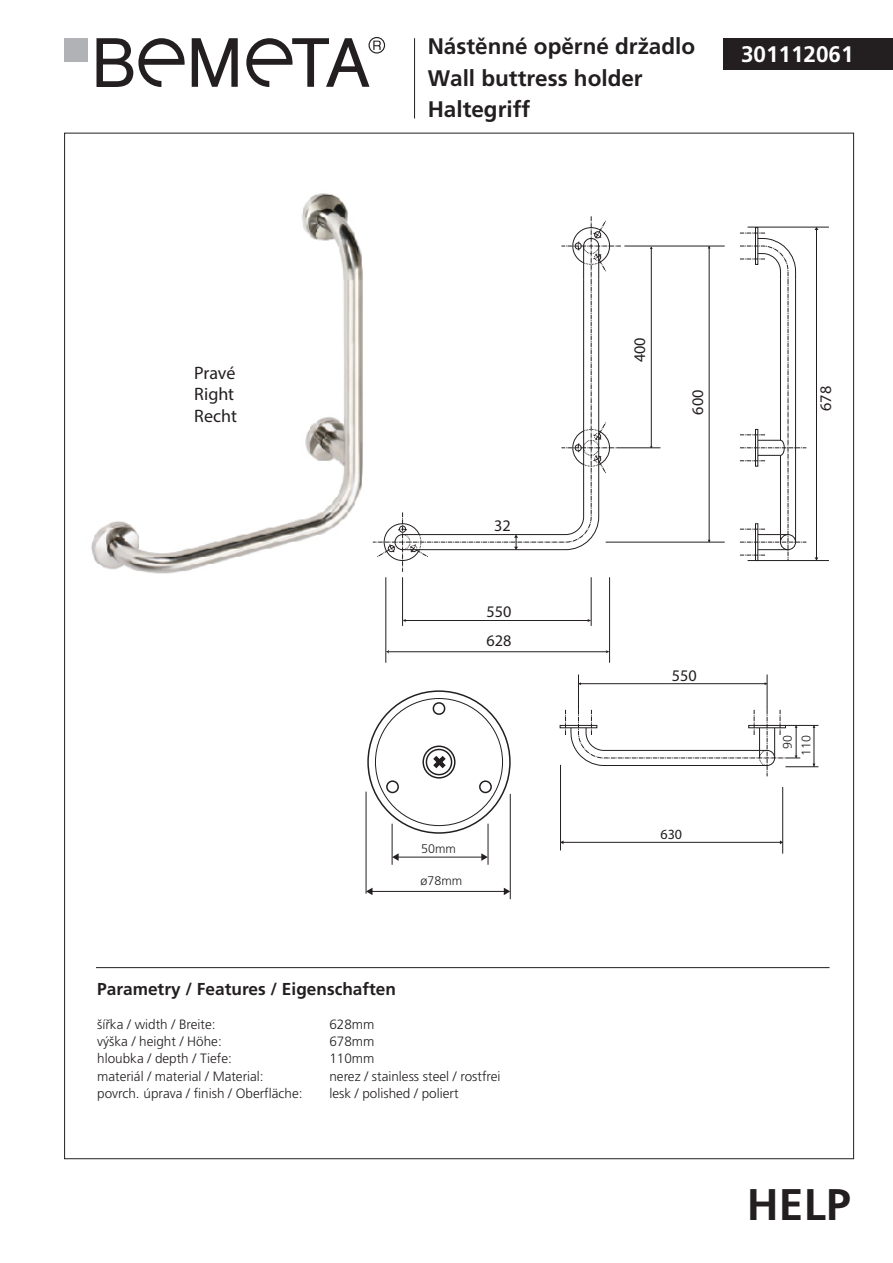
<style>
.page{position:relative;width:893px;height:1263px;background:#fff}
.page>*{position:absolute;margin:0;border:0;box-sizing:border-box;transform-origin:0 0}
.t1{font:700 44.25px "Frutiger CE";color:#231f20}
.t2{font:700 22.5px/31.5px "Frutiger CE";color:#231f20}
.t3{font:700 22.5px "Frutiger CE";color:#fff}
.t4{font:18px/21.6px "Myriad Pro";color:#231f20}
.t5{font:700 17.25px "Frutiger CE";color:#231f20}
.t6{font:16.2px/28.5px "Myriad Pro";color:#231f20}
.t7{font:14.1px "Myriad Pro";color:#231f20}
.t8{font:300 13.5px "Frutiger CE";color:#231f20}
.t9{font:300 12.45px/18.6px "Frutiger CE";color:#231f20;text-align:center}
</style>
<div class="page">
<img style="left:91px;top:193px;width:340px;height:418px">
<div style="left:724px;top:38px;width:169px;height:32px;background:#231f20"></div>
<svg style="left:192px;top:38px;width:46px;height:49px"></svg>
<svg style="left:96px;top:38px;width:89px;height:49px"></svg>
<div style="left:65px;top:38px;width:23px;height:24px;background:#b1b2b6"></div>
<svg style="left:246px;top:37px;width:139px;height:50px"></svg>
<hr style="left:414px;top:38px;width:1px;height:81px;background:#231f20">
<hr style="left:96px;top:967px;width:734px;height:1px;background:#231f20">
<hr style="left:816px;top:229px;width:1px;height:329px;background:#231f20">
<hr style="left:560px;top:765px;width:1px;height:85px;background:#231f20">
<hr style="left:782px;top:787px;width:1px;height:67px;background:#231f20">
<hr style="left:563px;top:842px;width:217px;height:1px;background:#231f20">
<div style="left:755px;top:227px;width:3px;height:38px;border:1px solid #231f20"></div>
<svg style="left:740px;top:233px;width:66px;height:327px"></svg>
<hr style="left:709px;top:246px;width:1px;height:296px;background:#231f20">
<hr style="left:405px;top:620px;width:183px;height:1px;background:#231f20">
<hr style="left:388px;top:651px;width:219px;height:1px;background:#231f20">
<hr style="left:624px;top:246px;width:101px;height:1px;background:#231f20">
<hr style="left:748px;top:227px;width:81px;height:1px;background:#231f20">
<hr style="left:748px;top:560px;width:81px;height:1px;background:#231f20">
<hr style="left:606px;top:542px;width:119px;height:1px;background:#231f20">
<hr style="left:591px;top:577px;width:1px;height:49px;background:#231f20">
<hr style="left:402px;top:577px;width:1px;height:49px;background:#231f20">
<hr style="left:386px;top:577px;width:1px;height:86px;background:#231f20">
<hr style="left:609px;top:577px;width:1px;height:86px;background:#231f20">
<hr style="left:651px;top:247px;width:1px;height:201px;background:#231f20">
<hr style="left:621px;top:448px;width:39px;height:1px;background:#231f20">
<hr style="left:578px;top:683px;width:189px;height:1px;background:#231f20">
<hr style="left:578px;top:674px;width:1px;height:36px;background:#231f20">
<hr style="left:767px;top:674px;width:1px;height:36px;background:#231f20">
<hr style="left:785px;top:766px;width:33px;height:1px;background:#231f20">
<hr style="left:785px;top:725px;width:33px;height:1px;background:#231f20">
<div style="left:560px;top:725px;width:37px;height:3px;border:1px solid #231f20"></div>
<svg style="left:372px;top:279px;width:22px;height:264px"></svg>
<svg style="left:394px;top:279px;width:205px;height:271px"></svg>
<svg style="left:561px;top:421px;width:60px;height:53px"></svg>
<svg style="left:376px;top:512px;width:53px;height:60px"></svg>
<svg style="left:561px;top:216px;width:60px;height:65px"></svg>
<svg style="left:565px;top:709px;width:235px;height:67px"></svg>
<hr style="left:814px;top:725px;width:1px;height:42px;background:#231f20">
<hr style="left:398px;top:857px;width:84px;height:1px;background:#231f20">
<svg style="left:393px;top:853px;width:6px;height:8px"></svg>
<svg style="left:481px;top:853px;width:7px;height:8px"></svg>
<hr style="left:392px;top:824px;width:1px;height:41px;background:#231f20">
<hr style="left:488px;top:824px;width:1px;height:41px;background:#231f20">
<svg style="left:368px;top:691px;width:142px;height:142px"></svg>
<div style="left:375px;top:698px;width:128px;height:127px;background:#fff;border-radius:50%"></div>
<div style="left:386px;top:780px;width:13px;height:13px;border:2px solid #231f20;border-radius:50%"></div>
<div style="left:479px;top:780px;width:13px;height:13px;border:2px solid #231f20;border-radius:50%"></div>
<svg style="left:432px;top:702px;width:14px;height:13px"></svg>
<svg style="left:423px;top:746px;width:32px;height:32px"></svg>
<div style="left:422px;top:745px;width:34px;height:33px;border:2px solid #231f20;border-radius:50%"></div>
<div style="left:426px;top:749px;width:26px;height:26px;background:#fff;border-radius:50%"></div>
<div style="left:426px;top:749px;width:26px;height:26px;border:2px solid #231f20;border-radius:50%"></div>
<svg style="left:433px;top:756px;width:13px;height:12px"></svg>
<hr style="left:366px;top:792px;width:1px;height:102px;background:#231f20">
<hr style="left:510px;top:794px;width:1px;height:105px;background:#231f20">
<hr style="left:371px;top:891px;width:134px;height:1px;background:#231f20">
<svg style="left:366px;top:888px;width:7px;height:7px"></svg>
<svg style="left:504px;top:888px;width:6px;height:7px"></svg>
<h2 class="t2" style="left:428px;top:31px;width:269px">Nástěnné opěrné držadlo</h2>
<h2 class="t3" style="left:741px;top:42px;width:114px">301112061</h2>
<h2 class="t2" style="left:428px;top:62px;width:217px">Wall buttress holder<br>Haltegriff</h2>
<h3 class="t4" style="left:194px;top:362px;width:44px">Pravé<br>Right<br>Recht</h3>
<p class="t6" style="left:494px;top:511px;width:18px">32</p>
<p class="t6" style="left:486px;top:597px;width:26px">550<br>628</p>
<p class="t9" style="left:421px;top:839px;width:36px">50mm</p>
<p class="t9" style="left:421px;top:871px;width:43px">ø78mm</p>
<p class="t5" style="left:97px;top:979px;width:300px">Parametry / Features / Eigenschaften</p>
<p class="t8" style="left:97px;top:1016px;width:120px">šířka / width / Breite:</p>
<p class="t8" style="left:329px;top:1016px;width:47px">628mm</p>
<p class="t8" style="left:97px;top:1034px;width:126px">výška / height / Höhe:</p>
<p class="t8" style="left:329px;top:1034px;width:47px">678mm</p>
<p class="t8" style="left:97px;top:1051px;width:136px">hloubka / depth / Tiefe:</p>
<p class="t8" style="left:329px;top:1051px;width:47px">110mm</p>
<p class="t8" style="left:97px;top:1068px;width:168px">materiál / material / Material:</p>
<p class="t8" style="left:329px;top:1068px;width:173px">nerez / stainless steel / rostfrei</p>
<p class="t8" style="left:97px;top:1085px;width:207px">povrch. úprava / finish / Oberfläche:</p>
<p class="t8" style="left:329px;top:1085px;width:131px">lesk / polished / poliert</p>
<p class="t6" style="left:625px;top:362px;width:26px;rotate:-90deg">400</p>
<p class="t6" style="left:683px;top:415px;width:26px;rotate:-90deg">600</p>
<p class="t6" style="left:811px;top:411px;width:26px;rotate:-90deg">678</p>
<p class="t6" style="left:672px;top:661px;width:26px">550</p>
<p class="t7" style="left:660px;top:825px;width:23px">630</p>
<p class="t9" style="left:778px;top:756px;width:22px;rotate:-90deg">90<br>110</p>
<h1 class="t1" style="left:747px;top:1179px;width:105px">HELP</h1>
</div>
